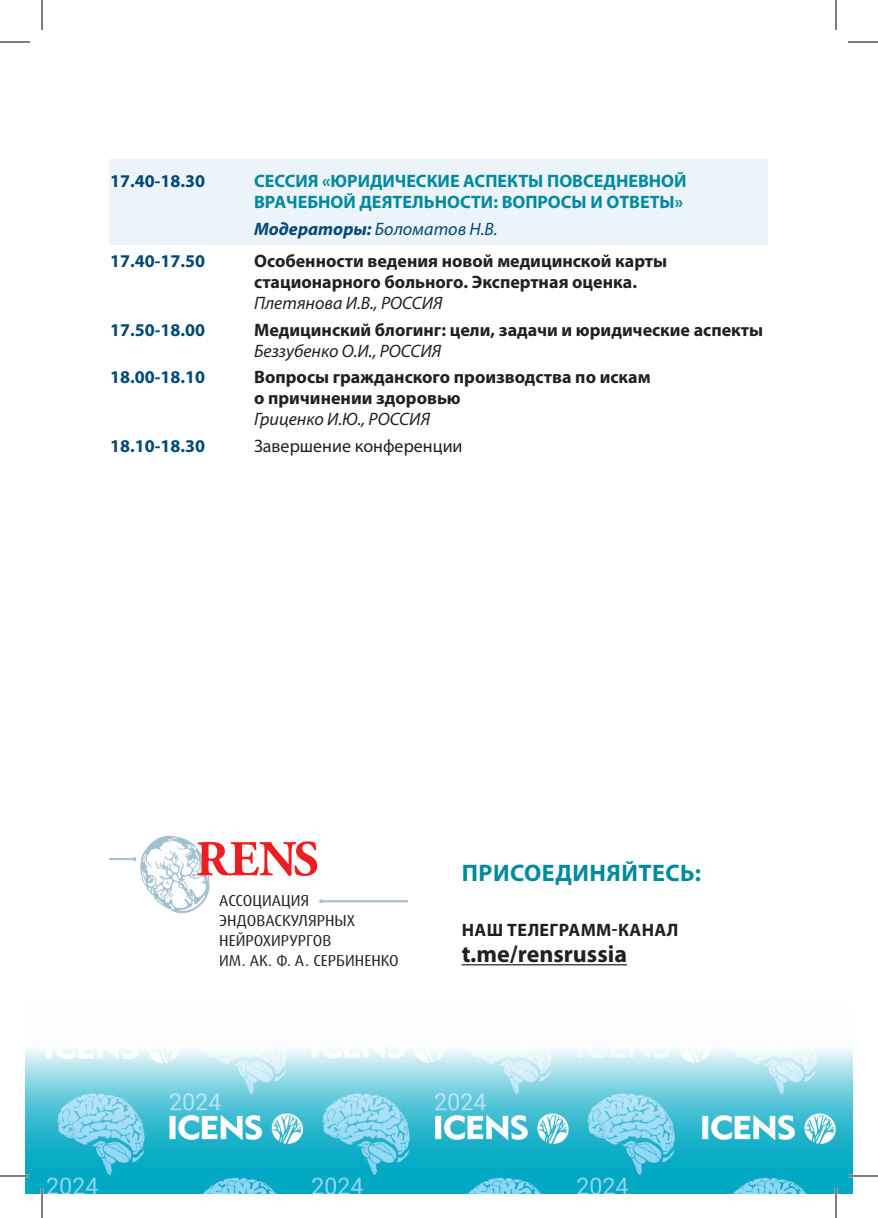
<style>
.page{position:relative;width:878px;height:1218px;background:#fff}
.page>*{position:absolute;margin:0;border:0;box-sizing:border-box;transform-origin:0 0}
.t1{font:700 24px "Myriad Pro";letter-spacing:.02em;color:#008a9f}
.t2{font:700 24px "Myriad Pro";color:#231f20}
.t3{font:700 18px/21px "Myriad Pro";color:#231f20}
.t4{font:700 18px/21px "Myriad Pro";color:#008a9f}
.t5{font:700 18px "Myriad Pro";color:#004a74}
.t6{font:italic 18px "Myriad Pro";color:#004a74}
.t7{font:18px "Myriad Pro";color:#231f20}
.t8{font:700 18px "Myriad Pro";letter-spacing:.02em;color:#231f20}
.t9{font:15.8px/19.8px "Dax Pro";color:#231f20}
.s1{font-weight:700}
.s2{font-weight:400;font-style:italic}
</style>
<div class="page">
<div style="left:109px;top:159px;width:659px;height:85px;background:#ecf3f9"></div>
<img style="left:25px;top:1049px;width:828px;height:144px">
<hr style="left:462px;top:964px;width:165px;height:1px;background:#231f20">
<div style="left:109px;top:858px;width:26px;height:2px;border:1px solid #a3c2d1"></div>
<svg style="left:134px;top:835px;width:189px;height:79px"></svg>
<div style="left:321px;top:900px;width:86px;height:2px;border:1px solid #a3c2d1"></div>
<hr style="left:0;top:1175px;width:30px;height:2px;background:#fff">
<hr style="left:848px;top:1175px;width:30px;height:2px;background:#fff">
<hr style="left:41px;top:1188px;width:2px;height:30px;background:#fff">
<hr style="left:834px;top:1188px;width:3px;height:30px;background:#fff">
<hr style="left:0;top:42px;width:30px;height:1px;background:#000">
<hr style="left:848px;top:42px;width:30px;height:1px;background:#000">
<hr style="left:0;top:1176px;width:30px;height:1px;background:#000">
<hr style="left:848px;top:1176px;width:30px;height:1px;background:#000">
<hr style="left:42px;top:0;width:1px;height:30px;background:#000">
<hr style="left:42px;top:1188px;width:1px;height:30px;background:#000">
<hr style="left:835px;top:0;width:1px;height:30px;background:#000">
<hr style="left:835px;top:1188px;width:1px;height:30px;background:#000">
<p class="t5" style="left:110px;top:169px;width:97px">17.40-18.30</p>
<p class="t4" style="left:254px;top:170px;width:434px">СЕССИЯ «ЮРИДИЧЕСКИЕ АСПЕКТЫ ПОВСЕДНЕВНОЙ<br>ВРАЧЕБНОЙ ДЕЯТЕЛЬНОСТИ: ВОПРОСЫ И ОТВЕТЫ»</p>
<p class="t6" style="left:254px;top:218px;width:245px"><span class="s1">Модераторы:</span> Боломатов Н.В.</p>
<p class="t5" style="left:110px;top:249px;width:97px">17.40-17.50</p>
<p class="t3" style="left:254px;top:250px;width:414px">Особенности ведения новой медицинской карты стационарного больного. Экспертная оценка.<br><span class="s2">Плетянова И.В., РОССИЯ</span></p>
<p class="t5" style="left:110px;top:318px;width:97px">17.50-18.00</p>
<p class="t3" style="left:254px;top:319px;width:510px">Медицинский блогинг: цели, задачи и юридические аспекты<br><span class="s2">Беззубенко О.И., РОССИЯ</span></p>
<p class="t5" style="left:110px;top:366px;width:97px">18.00-18.10</p>
<p class="t3" style="left:254px;top:366px;width:398px">Вопросы гражданского производства по искам о причинении здоровью<br><span class="s2">Гриценко И.Ю., РОССИЯ</span></p>
<p class="t5" style="left:110px;top:434px;width:97px">18.10-18.30</p>
<p class="t7" style="left:254px;top:435px;width:210px">Завершение конференции</p>
<p class="t9" style="left:219px;top:891px;width:181px">АССОЦИАЦИЯ<br>ЭНДОВАСКУЛЯРНЫХ<br>НЕЙРОХИРУРГОВ<br>ИМ. АК. Ф. А. СЕРБИНЕНКО</p>
<p class="t1" style="left:462px;top:857px;width:241px">ПРИСОЕДИНЯЙТЕСЬ:</p>
<p class="t8" style="left:462px;top:918px;width:218px">НАШ ТЕЛЕГРАММ-КАНАЛ</p>
<p class="t2" style="left:462px;top:939px;width:167px">t.me/rensrussia</p>
</div>
